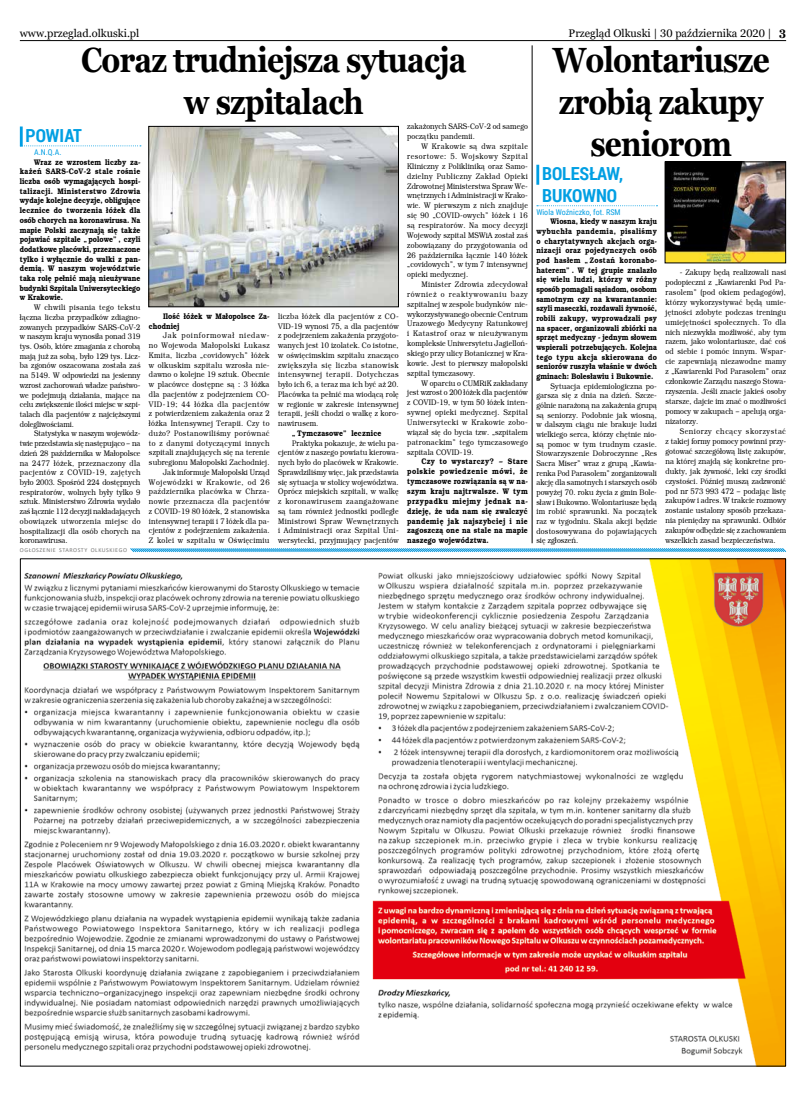
<style>
.page{position:relative;width:806px;height:1095px;background:#fff}
.page>*{position:absolute;margin:0;border:0;box-sizing:border-box;transform-origin:0 0}
.t1{font:700 35px/42px "Georgia";letter-spacing:-.025em;color:#000;text-align:center;scale:.85 1}
.t2{font:700 18px/21.7px "Roboto Condensed";color:#009fe3}
.t3{font:11px "Georgia";color:#000}
.t4{font:8px/9.8px "Brooklyn";letter-spacing:.02em;color:#000;text-align:justify;scale:.85 1}
.t5{font:700 8px/9.7px "Brooklyn";color:#000;text-align:justify;scale:.85 1}
.t6{font:8px "Roboto Condensed";color:#009ee3}
.t7{font:700 8px "Brooklyn";letter-spacing:.02em;color:#000;scale:.85 1}
.t8{font:6px "Calibri";letter-spacing:.09em;color:#797978}
.s1{font-family:"New Brunswick";font-weight:700;font-size:12px}
</style>
<div class="page">
<hr style="left:20px;top:40px;width:765px;height:1px;background:#000">
<svg style="left:130px;top:548px;width:656px;height:5px"></svg>
<hr style="left:20px;top:126px;width:3px;height:20px;background:#009ee3">
<svg style="left:22px;top:145px;width:119px;height:1px"></svg>
<img style="left:150px;top:128px;width:246px;height:177px">
<div style="left:148px;top:126px;width:250px;height:181px;border:1px solid #000"></div>
<hr style="left:536px;top:165px;width:3px;height:20px;background:#009ee3">
<svg style="left:536px;top:205px;width:121px;height:1px"></svg>
<img style="left:666px;top:163px;width:117px;height:98px">
<div style="left:664px;top:161px;width:121px;height:102px;border:1px solid #000"></div>
<img style="left:24px;top:560px;width:759px;height:504px">
<hr style="left:531px;top:45px;width:1px;height:498px;background:#000">
<h3 class="t3" style="left:20px;top:26px;width:121px">www.przeglad.olkuski.pl</h3>
<h3 class="t3" style="left:568px;top:26px;width:219px">Przegląd Olkuski | 30 października 2020 | <span class="s1">3</span></h3>
<h1 class="t1" style="left:81px;top:39px;width:455px">Coraz trudniejsza sytuacja w szpitalach</h1>
<h2 class="t2" style="left:26px;top:124px;width:58px">POWIAT</h2>
<p class="t6" style="left:34px;top:146px;width:29px">A.N.Q.A.</p>
<p class="t5" style="left:20px;top:157px;width:143px;text-indent:14px">Wraz ze wzrostem liczby za&shy;każeń SARS-CoV-2 stale rośnie liczba osób wymagających hospi&shy;talizacji. Ministerstwo Zdrowia wydaje kolejne decyzje, obligujące lecznice do tworzenia łóżek dla osób chorych na koronawirusa. Na mapie Polski zaczynają się także pojawiać szpitale „polowe”, czyli dodatkowe placówki, przeznaczone tylko i wyłącznie do walki z pan&shy;demią. W naszym województwie taka rolę pełnić mają nieużywane budynki Szpitala Uniwersyteckiego w Krakowie.</p>
<p class="t4" style="left:20px;top:302px;width:143px;text-indent:14px">W chwili pisania tego tekstu łączna liczba przypadków zdiagno&shy;zowanych przypadków SARS-CoV-2 w naszym kraju wynosiła ponad 319 tys. Osób, które zmagania z chorobą mają już za sobą, było 129 tys. Licz&shy;ba zgonów oszacowana została zaś na 5149. W odpowiedzi na jesienny wzrost zachorowań władze państwo&shy;we podejmują działania, mające na celu zwiększenie ilości miejsc w szpi&shy;talach dla pacjentów z najcięższymi dolegliwościami.</p>
<p class="t4" style="left:20px;top:429px;width:143px;text-indent:14px">Statystyka w naszym wojewódz&shy;twie przedstawia się następująco – na dzień 28 października w Małopolsce na 2477 łóżek, przeznaczony dla pacjentów z COVID-19, zajętych było 2003. Spośród 224 dostępnych respiratorów, wolnych były tylko 9 sztuk. Ministerstwo Zdrowia wydało zaś łącznie 112 decyzji nakładających obowiązek utworzenia miejsc do hospitalizacji dla osób chorych na koronawirusa.</p>
<p class="t8" style="left:20px;top:545px;width:109px">OGŁOSZENIE STAROSTY OLKUSKIEGO</p>
<p class="t5" style="left:149px;top:311px;width:143px;text-indent:14px">Ilość łóżek w Małopolsce Za&shy;chodniej</p>
<p class="t4" style="left:149px;top:331px;width:143px;text-align:right">Jak poinformował niedaw-<br>no Wojewoda Małopolski Łukasz<br>Kmita, liczba „covidowych” łóżek w olkuskim szpitalu wzrosła nie&shy;dawno o kolejne 19 sztuk. Obecnie w placówce dostępne są : 3 łóżka dla pacjentów z podejrzeniem CO-<br>VID-19; 44 łóżka dla pacjentów z potwierdzeniem zakażenia oraz 2 łóżka Intensywnej Terapii. Czy to dużo? Postanowiliśmy porównać to z danymi dotyczącymi innych szpitali znajdujących się na terenie subregionu Małopolski Zachodniej.<br>Jak informuje Małopolski Urząd<br>Wojewódzki w Krakowie, od 26 października placówka w Chrza&shy;nowie przeznacza dla pacjentów z COVID-19 80 łóżek, 2 stanowiska intensywnej terapii i 7 łóżek dla pa&shy;cjentów z podejrzeniem zakażenia.<br>Z kolei w szpitalu w Oświęcimiu</p>
<p class="t4" style="left:407px;top:122px;width:143px">zakażonych SARS-CoV-2 od samego początku pandemii.</p>
<p class="t4" style="left:407px;top:141px;width:143px;text-indent:14px">W Krakowie są dwa szpitale resortowe: 5. Wojskowy Szpital Kliniczny z Polikliniką oraz Samo&shy;dzielny Publiczny Zakład Opieki Zdrowotnej Ministerstwa Spraw We&shy;wnętrznych i Administracji w Krako&shy;wie. W pierwszym z nich znajduje się 90 „COVID-owych” łóżek i 16 są respiratorów. Na mocy decyzji Wojewody szpital MSWiA został zaś zobowiązany do przygotowania od 26 października łącznie 140 łóżek „covidowych”, w tym 7 intensywnej opieki medycznej.</p>
<p class="t4" style="left:407px;top:279px;width:143px;text-indent:14px">Minister Zdrowia zdecydował również o reaktywowaniu bazy szpitalnej w zespole budynków nie&shy;wykorzystywanego obecnie Centrum Urazowego Medycyny Ratunkowej i Katastrof oraz w nieużywanym kompleksie Uniwersytetu Jagielloń&shy;skiego przy ulicy Botanicznej w Kra&shy;kowie. Jest to pierwszy małopolski szpital tymczasowy.</p>
<p class="t4" style="left:407px;top:378px;width:143px;text-indent:14px">W oparciu o CUMRiK zakładany jest wzrost o 200 łóżek dla pacjentów z COVID-19, w tym 50 łóżek inten&shy;sywnej opieki medycznej. Szpital Uniwersytecki w Krakowie zobo&shy;wiązał się do bycia tzw. „szpitalem patronackim” tego tymczasowego szpitala COVID-19.</p>
<p class="t5" style="left:407px;top:456px;width:143px;text-indent:14px">Czy to wystarczy? – Stare polskie powiedzenie mówi, że tymczasowe rozwiązania są w na&shy;szym kraju najtrwalsze. W tym przypadku miejmy jednak na&shy;dzieję, że uda nam się zwalczyć pandemię jak najszybciej i nie zagoszczą one na stale na mapie naszego województwa.</p>
<p class="t4" style="left:278px;top:311px;width:143px">liczba łóżek dla pacjentów z CO-VID-19 wynosi 75, a dla pacjentów z podejrzeniem zakażenia przygoto&shy;wanych jest 10 izolatek. Co istotne, w oświęcimskim szpitalu znacząco zwiększyła się liczba stanowisk intensywnej terapii. Dotychczas było ich 6, a teraz ma ich być aż 20.<br>Placówka ta pełnić ma wiodącą rolę w regionie w zakresie intensywnej terapii, jeśli chodzi o walkę z koro&shy;nawirusem.</p>
<p class="t7" style="left:292px;top:428px;width:106px">„Tymczasowe” lecznice</p>
<p class="t4" style="left:278px;top:438px;width:143px;text-indent:14px">Praktyka pokazuje, że wielu pa&shy;cjentów z naszego powiatu kierowa&shy;nych było do placówek w Krakowie.<br>Sprawdziliśmy więc, jak przedstawia się sytuacja w stolicy województwa.<br>Oprócz miejskich szpitali, w walkę z koronawirusem zaangażowane są tam również jednostki podległe Ministrowi Spraw Wewnętrznych i Administracji oraz Szpital Uni&shy;wersytecki, przyjmujący pacjentów</p>
<h1 class="t1" style="left:552px;top:39px;width:256px">Wolontariusze zrobią zakupy seniorom</h1>
<h2 class="t2" style="left:541px;top:162px;width:82px">BOLESŁAW,<br>BUKOWNO</h2>
<p class="t6" style="left:536px;top:206px;width:86px">Wiola Woźniczko, fot. RSM</p>
<p class="t5" style="left:536px;top:217px;width:143px;text-indent:14px">Wiosna, kiedy w naszym kraju wybuchła pandemia, pisaliśmy o charytatywnych akcjach orga&shy;nizacji oraz pojedynczych osób pod hasłem „Zostań koronabo&shy;haterem”. W tej grupie znalazło się wielu ludzi, którzy w różny sposób pomagali sąsiadom, osobom samotnym czy na kwarantannie: szyli maseczki, rozdawali żywność, robili zakupy, wyprowadzali psy na spacer, organizowali zbiórki na sprzęt medyczny - jednym słowem wspierali potrzebujących. Kolejna tego typu akcja skierowana do seniorów ruszyła właśnie w dwóch gminach: Bolesławiu i Bukownie.</p>
<p class="t4" style="left:536px;top:381px;width:143px;text-indent:14px">Sytuacja epidemiologiczna po&shy;garsza się z dnia na dzień. Szcze&shy;gólnie narażoną na zakażenia grupą są seniorzy. Podobnie jak wiosną, w dalszym ciągu nie brakuje ludzi wielkiego serca, którzy chętnie nio&shy;są pomoc w tym trudnym czasie.<br>Stowarzyszenie Dobroczynne „Res Sacra Miser” wraz z grupą „Kawia&shy;renka Pod Parasolem” zorganizowali akcję dla samotnych i starszych osób powyżej 70. roku życia z gmin Bole&shy;sław i Bukowno. Wolontariusze będą im robić sprawunki. Na początek raz w tygodniu. Skala akcji będzie dostosowywana do pojawiających się zgłoszeń.</p>
<p class="t4" style="left:665px;top:267px;width:143px;text-indent:14px">- Zakupy będą realizowali nasi podopieczni z „Kawiarenki Pod Pa&shy;rasolem” (pod okiem pedagogów), którzy wykorzystywać będą umie&shy;jętności zdobyte podczas treningu umiejętności społecznych. To dla nich niezwykła możliwość, aby tym razem, jako wolontariusze, dać coś od siebie i pomóc innym. Wspar&shy;cie zapewniają niezawodne mamy z „Kawiarenki Pod Parasolem” oraz członkowie Zarządu naszego Stowa&shy;rzyszenia. Jeśli znacie jakieś osoby starsze, dajcie im znać o możliwości pomocy w zakupach – apelują orga&shy;nizatorzy.</p>
<p class="t4" style="left:665px;top:426px;width:143px;text-indent:14px">Seniorzy chcący skorzystać z takiej formy pomocy powinni przy&shy;gotować szczegółową listę zakupów, na której znajdą się konkretne pro&shy;dukty, jak żywność, leki czy środki czystości. Później muszą zadzwonić pod nr 573 993 472 – podając listę zakupów i adres. W trakcie rozmowy zostanie ustalony sposób przekaza&shy;nia pieniędzy na sprawunki. Odbiór zakupów odbędzie się z zachowaniem wszelkich zasad bezpieczeństwa.</p>
</div>
